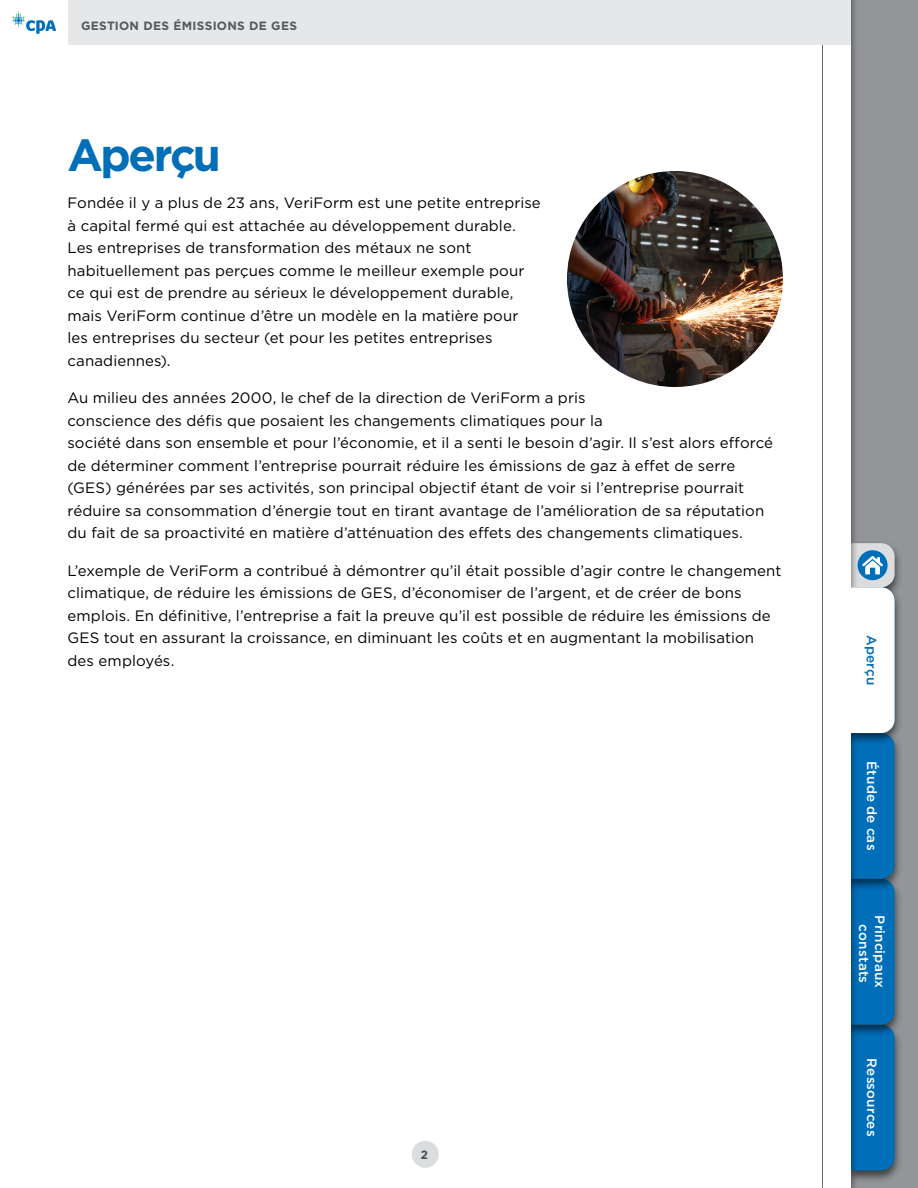
<style>
.page{position:relative;width:918px;height:1188px;background:#fff}
.page>*{position:absolute;margin:0;border:0;box-sizing:border-box;transform-origin:0 0}
.t1{font:700 45px "Gotham";letter-spacing:-.055em;color:#006fb8}
.t2{font:15px/22.5px "Gotham";letter-spacing:.005em;color:#000}
.t3{font:500 13.5px/16.2px "Gotham";letter-spacing:.01em;color:#fefefe;text-align:center}
.t4{font:500 13.5px "Gotham";letter-spacing:.015em;color:#006fb8}
.t5{font:700 12px "Gotham";letter-spacing:.025em;color:#57585b}
.t6{font:700 12px "Gotham";color:#4c4d4f}
</style>
<div class="page">
<div style="left:850px;top:0;width:68px;height:1188px;background:#939598"></div>
<div style="left:842px;top:1021px;width:61px;height:162px;background:#000;opacity:.6"></div>
<div style="left:842px;top:875px;width:61px;height:162px;background:#000;opacity:.6"></div>
<div style="left:842px;top:729px;width:61px;height:162px;background:#000;opacity:.6"></div>
<div style="left:842px;top:584px;width:61px;height:162px;background:#000;opacity:.6"></div>
<div style="left:842px;top:540px;width:61px;height:60px;background:#000;opacity:.6"></div>
<div style="left:823px;top:0;width:36px;height:1188px;background:#000;opacity:.6"></div>
<div style="left:823px;top:0;width:27px;height:1188px;background:#fff"></div>
<svg style="left:850px;top:543px;width:45px;height:627px"></svg>
<img style="left:567px;top:171px;width:216px;height:216px;border-radius:108px">
<div style="left:68px;top:0;width:783px;height:45px;background:#e6e7e8"></div>
<svg style="left:12px;top:11px;width:44px;height:23px"></svg>
<div style="left:412px;top:1141px;width:27px;height:27px;background:#dcddde;border-radius:50%"></div>
<p class="t5" style="left:81px;top:18px;width:218px">GESTION DES ÉMISSIONS DE GES</p>
<h2 class="t1" style="left:68px;top:125px;width:155px">Aperçu</h2>
<p class="t2" style="left:68px;top:192px;width:475px">Fondée il y a plus de 23 ans, VeriForm est une petite entreprise à capital fermé qui est attachée au développement durable.<br>Les entreprises de transformation des métaux ne sont habituellement pas perçues comme le meilleur exemple pour ce qui est de prendre au sérieux le développement durable, mais VeriForm continue d’être un modèle en la matière pour les entreprises du secteur (et pour les petites entreprises canadiennes).</p>
<p class="t2" style="left:68px;top:387px;width:707px">Au milieu des années 2000, le chef de la direction de VeriForm a pris<br>conscience des défis que posaient les changements climatiques pour la<br>société dans son ensemble et pour l’économie, et il a senti le besoin d’agir. Il s’est alors efforcé de déterminer comment l’entreprise pourrait réduire les émissions de gaz à effet de serre (GES) générées par ses activités, son principal objectif étant de voir si l’entreprise pourrait réduire sa consommation d’énergie tout en tirant avantage de l’amélioration de sa réputation du fait de sa proactivité en matière d’atténuation des effets des changements climatiques.</p>
<p class="t2" style="left:68px;top:559px;width:715px">L’exemple de VeriForm a contribué à démontrer qu’il était possible d’agir contre le changement climatique, de réduire les émissions de GES, d’économiser de l’argent, et de créer de bons emplois. En définitive, l’entreprise a fait la preuve qu’il est possible de réduire les émissions de GES tout en assurant la croissance, en diminuant les coûts et en augmentant la mobilisation des employés.</p>
<p class="t6" style="left:421px;top:1147px;width:9px">2</p>
<p class="t4" style="left:880px;top:635px;width:52px;rotate:90deg">Aperçu</p>
<p class="t3" style="left:880px;top:761px;width:91px;rotate:90deg">Étude de cas</p>
<p class="t3" style="left:888px;top:915px;width:74px;rotate:90deg">Principaux constats</p>
<p class="t3" style="left:880px;top:1058px;width:80px;rotate:90deg">Ressources</p>
</div>
